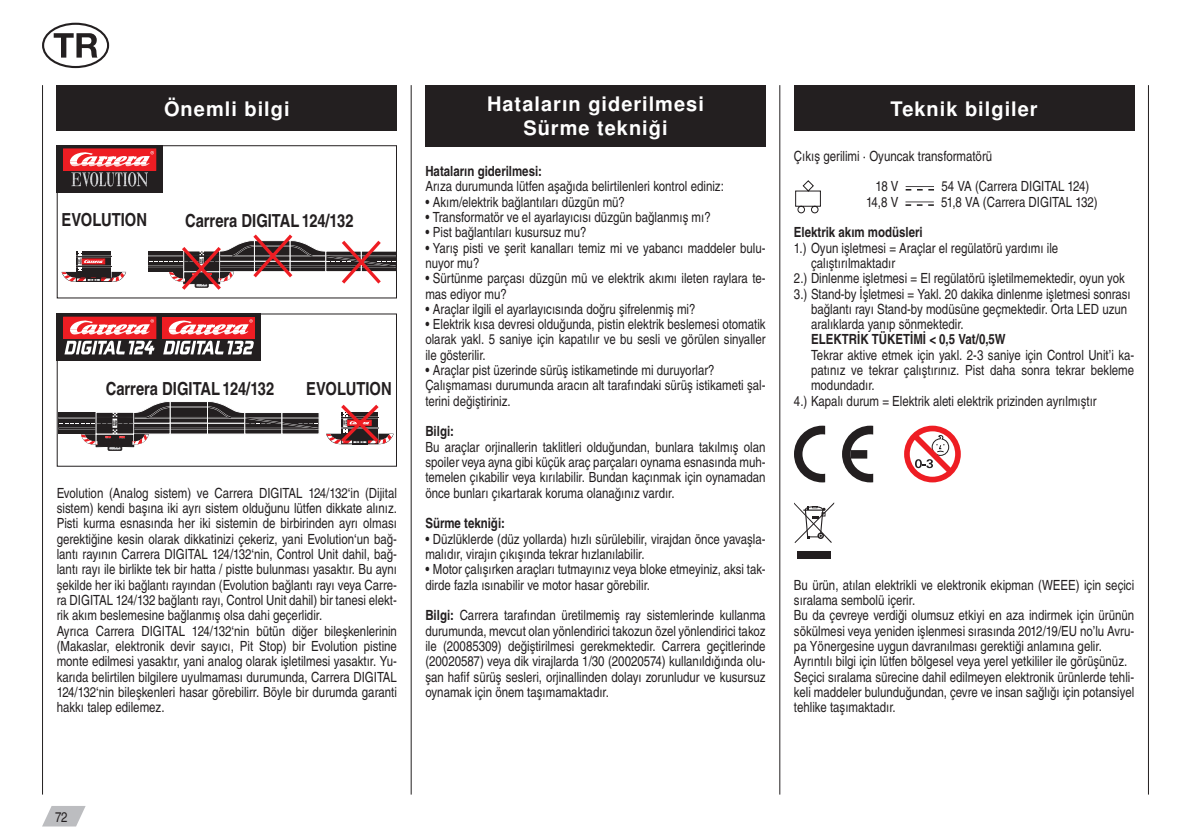
<style>
.page{position:relative;width:1191px;height:840px;background:#fff}
.page>*{position:absolute;margin:0;border:0;box-sizing:border-box;transform-origin:0 0}
.t1{font:700 20px/24px "Nimbus San LOT";letter-spacing:.05em;color:#fff;text-align:center}
.t2{font:18px "Nimbus San LOT Bol Con";color:#231f20}
.t3{font:14px/15.4px "Nimbus San LOT Reg Con";color:#231f20}
.t4{font:14px "Nimbus San LOT Bol Con";color:#231f20}
.s1{font-family:"Nimbus San LOT Bol Con"}
</style>
<div class="page">
<svg style="left:42px;top:806px;width:44px;height:20px"></svg>
<hr style="left:42px;top:85px;width:1px;height:709px;background:#231f20">
<hr style="left:1148px;top:85px;width:1px;height:709px;background:#231f20">
<hr style="left:411px;top:85px;width:1px;height:709px;background:#231f20">
<hr style="left:779px;top:85px;width:1px;height:709px;background:#231f20">
<svg style="left:43px;top:24px;width:65px;height:43px"></svg>
<div style="left:42px;top:23px;width:67px;height:45px;border:2px solid #231f20;border-radius:50%"></div>
<svg style="left:54px;top:33px;width:43px;height:25px"></svg>
<div style="left:57px;top:85px;width:340px;height:46px;background:#231f20"></div>
<svg style="left:62px;top:251px;width:64px;height:31px"></svg>
<div style="left:148px;top:251px;width:35px;height:20px;background:#231f20"></div>
<hr style="left:148px;top:265px;width:35px;height:2px;background:#fff">
<hr style="left:148px;top:266px;width:35px;height:1px;background:#231f20">
<hr style="left:148px;top:255px;width:35px;height:2px;background:#fff">
<hr style="left:148px;top:256px;width:35px;height:1px;background:#231f20">
<svg style="left:149px;top:234px;width:246px;height:55px"></svg>
<div style="left:57px;top:145px;width:106px;height:47px;background:#231f20"></div>
<div style="left:64px;top:149px;width:92px;height:21px;background:#ee1d23"></div>
<svg style="left:70px;top:151px;width:84px;height:35px"></svg>
<div style="left:57px;top:145px;width:340px;height:153px;border:1px solid #231f20"></div>
<div style="left:57px;top:313px;width:204px;height:47px;background:#231f20"></div>
<div style="left:64px;top:317px;width:92px;height:21px;border:1px solid #ee1d23"></div>
<svg style="left:64px;top:318px;width:90px;height:36px"></svg>
<svg style="left:326px;top:404px;width:67px;height:41px"></svg>
<svg style="left:170px;top:401px;width:37px;height:22px"></svg>
<hr style="left:170px;top:416px;width:37px;height:2px;background:#fff">
<hr style="left:170px;top:417px;width:37px;height:1px;background:#231f20">
<div style="left:170px;top:401px;width:38px;height:22px;border:1px solid #fff"></div>
<svg style="left:172px;top:425px;width:34px;height:7px"></svg>
<hr style="left:170px;top:427px;width:37px;height:2px;background:#fff">
<hr style="left:170px;top:428px;width:37px;height:1px;background:#231f20">
<div style="left:170px;top:423px;width:38px;height:11px;border:1px solid #fff"></div>
<div style="left:207px;top:423px;width:38px;height:11px;background:#231f20"></div>
<div style="left:245px;top:412px;width:37px;height:22px;background:#231f20"></div>
<div style="left:282px;top:412px;width:37px;height:22px;background:#231f20"></div>
<svg style="left:207px;top:401px;width:110px;height:29px"></svg>
<div style="left:282px;top:412px;width:37px;height:22px;border:1px solid #fff"></div>
<svg style="left:59px;top:401px;width:111px;height:49px"></svg>
<div style="left:162px;top:317px;width:93px;height:21px;border:1px solid #ee1d23"></div>
<svg style="left:163px;top:318px;width:91px;height:36px"></svg>
<div style="left:57px;top:313px;width:340px;height:153px;border:1px solid #231f20"></div>
<div style="left:425px;top:85px;width:340px;height:61px;background:#231f20"></div>
<div style="left:794px;top:85px;width:340px;height:46px;background:#231f20"></div>
<svg style="left:905px;top:186px;width:29px;height:4px"></svg>
<svg style="left:795px;top:180px;width:26px;height:33px"></svg>
<svg style="left:905px;top:201px;width:29px;height:5px"></svg>
<svg style="left:794px;top:425px;width:31px;height:57px"></svg>
<svg style="left:842px;top:425px;width:31px;height:57px"></svg>
<svg style="left:904px;top:425px;width:56px;height:57px"></svg>
<div style="left:797px;top:551px;width:33px;height:7px;background:#231f20"></div>
<svg style="left:794px;top:502px;width:40px;height:41px"></svg>
<h1 class="t1" style="left:164px;top:97px;width:127px">Önemli bilgi</h1>
<p class="t2" style="left:62px;top:209px;width:87px">EVOLUTION</p>
<p class="t2" style="left:185px;top:209px;width:170px">Carrera DIGITAL124/132</p>
<p class="t2" style="left:106px;top:377px;width:170px">Carrera DIGITAL124/132</p>
<p class="t2" style="left:306px;top:377px;width:87px">EVOLUTION</p>
<p class="t3" style="left:57px;top:485px;width:342px">Evolution (Analog sistem) ve Carrera DIGITAL 124/132‘in (Dijital sistem) kendi başına iki ayrı sistem olduğunu lütfen dikkate alınız.<br>Pisti kurma esnasında her iki sistemin de birbirinden ayrı olması gerektiğine kesin olarak dikkatinizi çekeriz, yani Evolution‘un bağ&shy;lantı rayının Carrera DIGITAL 124/132‘nin, Control Unit dahil, bağ&shy;lantı rayı ile birlikte tek bir hatta / pistte bulunması yasaktır. Bu aynı şekilde her iki bağlantı rayından (Evolution bağlantı rayı veya Carre&shy;ra DIGITAL 124/132 bağlantı rayı, Control Unit dahil) bir tanesi elekt&shy;rik akım beslemesine bağlanmış olsa dahi geçerlidir.<br>Ayrıca Carrera DIGITAL 124/132‘nin bütün diğer bileşkenlerinin (Makaslar, elektronik devir sayıcı, Pit Stop) bir Evolution pistine monte edilmesi yasaktır, yani analog olarak işletilmesi yasaktır. Yu&shy;karıda belirtilen bilgilere uyulmaması durumunda, Carrera DIGITAL 124/132‘nin bileşkenleri hasar görebilirr. Böyle bir durumda garanti hakkı talep edilemez.</p>
<h1 class="t1" style="left:487px;top:93px;width:218px">Hataların giderilmesi<br>Sürme tekniği</h1>
<p class="t4" style="left:425px;top:162px;width:118px">Hataların giderilmesi:</p>
<p class="t3" style="left:425px;top:179px;width:300px">Arıza durumunda lütfen aşağıda belirtilenleri kontrol ediniz:</p>
<p class="t3" style="left:425px;top:194px;width:201px">• Akım/elektrik bağlantıları düzgün mü?</p>
<p class="t3" style="left:425px;top:209px;width:287px">• Transformatör ve el ayarlayıcısı düzgün bağlanmış mı?</p>
<p class="t3" style="left:425px;top:225px;width:163px">• Pist bağlantıları kusursuz mu?</p>
<p class="t3" style="left:425px;top:240px;width:342px">• Yarış pisti ve şerit kanalları temiz mi ve yabancı maddeler bulu&shy;nuyor mu?</p>
<p class="t3" style="left:425px;top:270px;width:342px">• Sürtünme parçası düzgün mü ve elektrik akımı ileten raylara te&shy;mas ediyor mu?</p>
<p class="t3" style="left:425px;top:301px;width:272px">• Araçlar ilgili el ayarlayıcısında doğru şifrelenmiş mi?</p>
<p class="t3" style="left:425px;top:316px;width:342px;text-align:justify">• Elektrik kısa devresi olduğunda, pistin elektrik beslemesi otomatik olarak yakl. 5 saniye için kapatılır ve bu sesli ve görülen sinyaller ile gösterilir.</p>
<p class="t3" style="left:425px;top:362px;width:342px">• Araçlar pist üzerinde sürüş istikametinde mi duruyorlar?<br>Çalışmaması durumunda aracın alt tarafındaki sürüş istikameti şal&shy;terini değiştiriniz.</p>
<p class="t4" style="left:425px;top:422px;width:30px">Bilgi:</p>
<p class="t3" style="left:425px;top:439px;width:342px;text-align:justify">Bu araçlar orjinallerin taklitleri olduğundan, bunlara takılmış olan spoiler veya ayna gibi küçük araç parçaları oynama esnasında muh&shy;temelen çıkabilir veya kırılabilir. Bundan kaçınmak için oynamadan önce bunları çıkartarak koruma olanağınız vardır.</p>
<p class="t4" style="left:425px;top:514px;width:81px">Sürme tekniği:</p>
<p class="t3" style="left:425px;top:531px;width:342px">• Düzlüklerde (düz yollarda) hızlı sürülebilir, virajdan önce yavaşla&shy;malıdır, virajın çıkışında tekrar hızlanılabilir.</p>
<p class="t3" style="left:425px;top:561px;width:342px">• Motor çalışırken araçları tutmayınız veya bloke etmeyiniz, aksi tak&shy;dirde fazla ısınabilir ve motor hasar görebilir.</p>
<p class="t3" style="left:425px;top:607px;width:342px;text-align:justify"><span class="s1">Bilgi:</span> Carrera tarafından üretilmemiş ray sistemlerinde kullanma durumunda, mevcut olan yönlendirici takozun özel yönlendirici takoz ile (20085309) değiştirilmesi gerekmektedir. Carrera geçitlerinde (20020587) veya dik virajlarda 1/30 (20020574) kullanıldığında olu&shy;şan hafif sürüş sesleri, orjinallinden dolayı zorunludur ve kusursuz oynamak için önem taşımamaktadır.</p>
<h1 class="t1" style="left:890px;top:97px;width:149px">Teknik bilgiler</h1>
<p class="t3" style="left:875px;top:140px;width:118px;line-height:30.6px;text-indent:-82px">Çıkış gerilimi · Oyuncak transformatörü<br>18 V</p>
<p class="t3" style="left:941px;top:179px;width:149px">54 VA (Carrera DIGITAL 124)</p>
<p class="t3" style="left:866px;top:194px;width:34px">14,8 V</p>
<p class="t3" style="left:941px;top:194px;width:158px">51,8 VA (Carrera DIGITAL 132)</p>
<p class="t4" style="left:794px;top:223px;width:130px">Elektrik akım modüsleri</p>
<p class="t3" style="left:794px;top:240px;width:266px">1.) Oyun işletmesi = Araçlar el regülatörü yardımı ile</p>
<p class="t3" style="left:811px;top:255px;width:86px">çalıştırılmaktadır</p>
<p class="t3" style="left:794px;top:271px;width:332px">2.) Dinlenme işletmesi = El regülatörü işletilmemektedir, oyun yok</p>
<p class="t3" style="left:794px;top:286px;width:338px">3.) Stand-by İşletmesi = Yakl. 20 dakika dinlenme işletmesi sonrası</p>
<p class="t3" style="left:811px;top:301px;width:318px">bağlantı rayı Stand-by modüsüne geçmektedir. Orta LED uzun</p>
<p class="t3" style="left:811px;top:316px;width:154px">aralıklarda yanıp sönmektedir.</p>
<p class="t4" style="left:811px;top:330px;width:196px">ELEKTRİK TÜKETİMİ &lt; 0,5 Vat/0,5W</p>
<p class="t3" style="left:811px;top:347px;width:325px">Tekrar aktive etmek için yakl. 2-3 saniye için Control Unit’i ka-</p>
<p class="t3" style="left:811px;top:362px;width:325px">patınız ve tekrar çalıştırınız. Pist daha sonra tekrar bekleme</p>
<p class="t3" style="left:811px;top:378px;width:65px">modundadır.</p>
<p class="t3" style="left:794px;top:393px;width:304px">4.) Kapalı durum = Elektrik aleti elektrik prizinden ayrılmıştır</p>
<p class="t3" style="left:794px;top:577px;width:342px">Bu ürün, atılan elektrikli ve elektronik ekipman (WEEE) için seçici sıralama sembolü içerir.<br>Bu da çevreye verdiği olumsuz etkiyi en aza indirmek için ürünün sökülmesi veya yeniden işlenmesi sırasında 2012/19/EU no’lu Avru&shy;pa Yönergesine uygun davranılması gerektiği anlamına gelir.<br>Ayrıntılı bilgi için lütfen bölgesel veya yerel yetkililer ile görüşünüz.<br>Seçici sıralama sürecine dahil edilmeyen elektronik ürünlerde tehli&shy;keli maddeler bulunduğundan, çevre ve insan sağlığı için potansiyel tehlike taşımaktadır.</p>
<p class="t3" style="left:55px;top:808px;width:14px">72</p>
</div>
